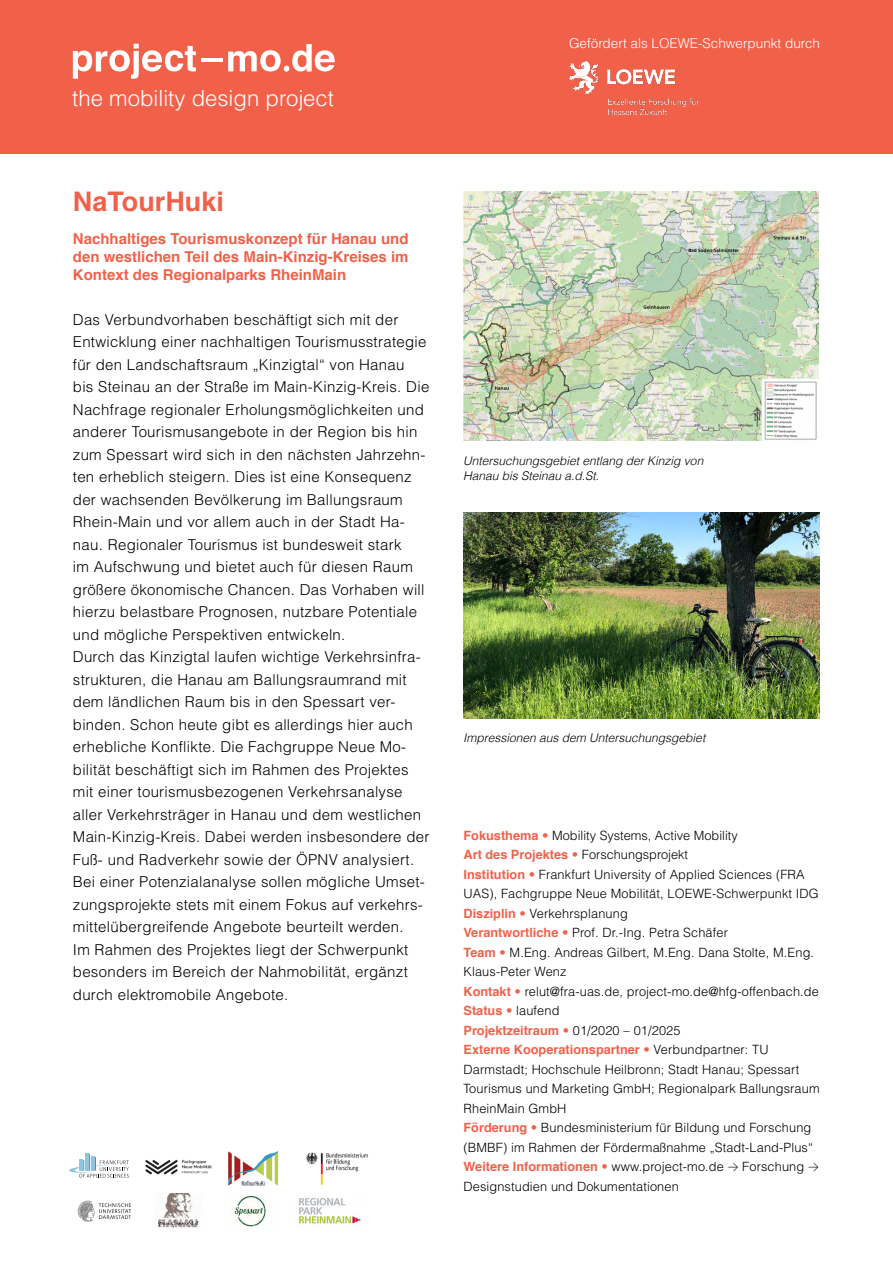
<style>
.page{position:relative;width:893px;height:1263px;background:#fff}
.page>*{position:absolute;margin:0;border:0;box-sizing:border-box;transform-origin:0 0}
.t1{font:700 27px "Helvetica";color:#f1614a}
.t2{font:300 22.2px "Helvetica";color:#fff}
.t3{font:300 15px/22.5px "Helvetica";letter-spacing:.02em;color:#000}
.t4{font:700 15px/18px "Helvetica";color:#f1614a;text-align:justify}
.t5{font:300 13.5px "Helvetica";color:#fff}
.t6{font:300 12.75px/19.5px "Helvetica";letter-spacing:.01em;color:#000}
.t7{font:italic 300 12px/15px "Helvetica";color:#000}
.s1{font-weight:700;color:#f1614a}
.s2{color:#f1614a}
.s3{color:#000101}
.s4{font-family:"Akkurat Light Pro";font-weight:400}
</style>
<div class="page">
<hr style="left:85px;top:1153px;width:4px;height:18px;background:#92c4e0">
<svg style="left:69px;top:1154px;width:60px;height:23px"></svg>
<img style="left:463px;top:191px;width:355px;height:250px">
<div style="left:0;top:0;width:893px;height:153px;background:#f1614a"></div>
<svg style="left:73px;top:44px;width:123px;height:35px"></svg>
<hr style="left:201px;top:58px;width:22px;height:4px;background:#fff">
<svg style="left:228px;top:44px;width:107px;height:28px"></svg>
<img style="left:569px;top:62px;width:129px;height:53px">
<img style="left:145px;top:1159px;width:67px;height:16px">
<img style="left:228px;top:1151px;width:51px;height:35px">
<img style="left:463px;top:512px;width:356px;height:207px">
<img style="left:306px;top:1152px;width:62px;height:33px">
<img style="left:77px;top:1200px;width:54px;height:22px">
<img style="left:157px;top:1194px;width:43px;height:34px">
<img style="left:234px;top:1195px;width:32px;height:32px">
<img style="left:298px;top:1198px;width:63px;height:26px">
<h2 class="t2" style="left:72px;top:84px;width:263px">the mobility design project</h2>
<h1 class="t1" style="left:73px;top:179px;width:153px">NaTourHuki</h1>
<p class="t4" style="left:73px;top:229px;width:337px">Nachhaltiges Tourismuskonzept für Hanau und den westlichen Teil des Main-Kinzig-Kreises im Kontext des Regionalparks RheinMain</p>
<p class="t3" style="left:73px;top:308px;width:358px">Das Verbundvorhaben beschäftigt sich mit der Entwicklung einer nachhaltigen Tourismusstrategie für den Landschaftsraum „Kinzigtal“ von Hanau<br>bis Steinau an der Straße im Main-Kinzig-Kreis. Die Nachfrage regionaler Erholungsmöglichkeiten und anderer Tourismusangebote in der Region bis hin zum Spessart wird sich in den nächsten Jahrzehn&shy;ten erheblich steigern. Dies ist eine Konsequenz der wachsenden Bevölkerung im Ballungsraum Rhein-Main und vor allem auch in der Stadt Ha&shy;nau. Regionaler Tourismus ist bundesweit stark<br>im Aufschwung und bietet auch für diesen Raum größere ökonomische Chancen. Das Vorhaben will hierzu belastbare Prognosen, nutzbare Potentiale und mögliche Perspektiven entwickeln.<br>Durch das Kinzigtal laufen wichtige Verkehrsinfra&shy;strukturen, die Hanau am Ballungsraumrand mit dem ländlichen Raum bis in den Spessart ver&shy;binden. Schon heute gibt es allerdings hier auch erhebliche Konflikte. Die Fachgruppe Neue Mo&shy;bilität beschäftigt sich im Rahmen des Projektes mit einer tourismusbezogenen Verkehrsanalyse aller Verkehrsträger in Hanau und dem westlichen Main-Kinzig-Kreis. Dabei werden insbesondere der Fuß- und Radverkehr sowie der ÖPNV analysiert.<br>Bei einer Potenzialanalyse sollen mögliche Umset&shy;zungsprojekte stets mit einem Fokus auf verkehrs&shy;mittelübergreifende Angebote beurteilt werden.<br>Im Rahmen des Projektes liegt der Schwerpunkt besonders im Bereich der Nahmobilität, ergänzt durch elektromobile Angebote.</p>
<p class="t5" style="left:569px;top:34px;width:253px">Gefördert als LOEWE-Schwerpunkt durch</p>
<p class="t7" style="left:463px;top:452px;width:242px">Untersuchungsgebiet entlang der Kinzig von<br>Hanau bis Steinau a.d.St.</p>
<p class="t7" style="left:463px;top:730px;width:244px">Impressionen aus dem Untersuchungsgebiet</p>
<p class="t6" style="left:463px;top:825px;width:358px"><span class="s1">Fokusthema</span> <span class="s2">•</span> Mobility Systems, Active Mobility<br><span class="s1">Art des Projektes</span> <span class="s2">•</span> <span class="s3">Forschungsprojekt<br></span><span class="s1">Institution</span> <span class="s2">•</span> Frankfurt University of Applied Sciences (FRA UAS), Fachgruppe Neue Mobilität, LOEWE-Schwerpunkt IDG <span class="s1">Disziplin</span> <span class="s2">•</span> Verkehrsplanung<br><span class="s1">Verantwortliche</span> <span class="s2">•</span> Prof. Dr.-Ing. Petra Schäfer<br><span class="s1">Team</span> <span class="s2">•</span> M.Eng. Andreas Gilbert, M.Eng. Dana Stolte, M.Eng.<br>Klaus-Peter Wenz<br><span class="s1">Kontakt</span> <span class="s2">•</span> relut@fra-uas.de, project-mo.de@hfg-offenbach.de <span class="s1">Status</span> <span class="s2">•</span> laufend<br><span class="s1">Projektzeitraum</span> <span class="s2">•</span> 01/2020 – 01/2025<br><span class="s1">Externe Kooperationspartner</span> <span class="s2">•</span> Verbundpartner: TU Darmstadt; Hochschule Heilbronn; Stadt Hanau; Spessart Tourismus und Marketing GmbH; Regionalpark Ballungsraum RheinMain GmbH<br><span class="s1">Förderung</span> <span class="s2">•</span> Bundesministerium für Bildung und Forschung (BMBF) im Rahmen der Fördermaßnahme „Stadt-Land-Plus“ <span class="s1">Weitere Informationen</span> <span class="s2">•</span> www.project-mo.de <span class="s4">→</span> Forschung <span class="s4">→ </span>Designstudien und Dokumentationen</p>
</div>
